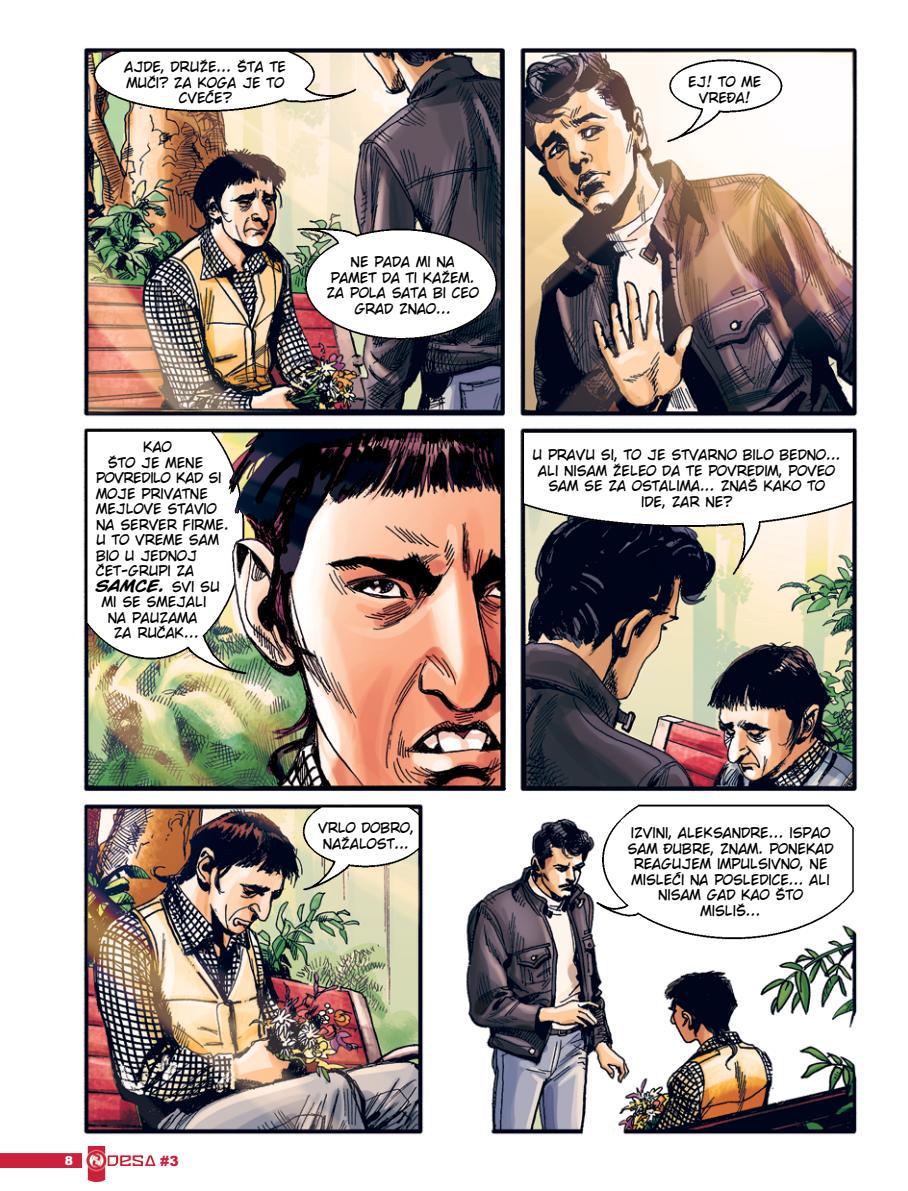
<style>
.page{position:relative;width:908px;height:1191px;background:#fff}
.page>*{position:absolute;margin:0;border:0;box-sizing:border-box;transform-origin:0 0}
.t1{font:italic 700 16px "BDS Marketprint";color:#000}
.t2{font:14px/15.4px "BDS Marketprint";color:#000;text-align:center}
.t3{font:14px "BDS Marketprint";letter-spacing:-.02em;color:#000}
.t4{font:900 14px "Arial";color:#cc203b}
.t5{font:900 12.4px "Arial";color:#fff}
.s1{font-weight:400;font-style:normal;font-size:14px}
</style>
<div class="page">
<img style="left:83px;top:48px;width:775px;height:1087px">
<svg style="left:0;top:1153px;width:82px;height:14px"></svg>
<img style="left:86px;top:1146px;width:20px;height:35px">
<svg style="left:107px;top:1155px;width:49px;height:11px"></svg>
<p class="t2" style="left:124px;top:59px;width:163px">AJDE, DRUŽE... ŠTA TE<br>MUČI? ZA KOGA JE TO<br>CVEĆE?</p>
<p class="t2" style="left:687px;top:74px;width:75px">EJ! TO ME<br>VREĐA!</p>
<p class="t2" style="left:143px;top:440px;width:30px">KAO</p>
<p class="t2" style="left:108px;top:455px;width:97px">ŠTO JE MENE</p>
<p class="t3" style="left:96px;top:469px;width:127px">POVREDILO KAD SI</p>
<p class="t2" style="left:96px;top:486px;width:113px">MOJE PRIVATNE</p>
<p class="t2" style="left:96px;top:502px;width:122px">MEJLOVE STAVIO</p>
<p class="t2" style="left:96px;top:517px;width:134px">NA SERVER FIRME.</p>
<p class="t2" style="left:96px;top:533px;width:124px">U TO VREME SAM</p>
<p class="t2" style="left:96px;top:548px;width:102px">BIO U JEDNOJ</p>
<p class="t2" style="left:96px;top:564px;width:99px">ČET-GRUPI ZA</p>
<p class="t1" style="left:96px;top:576px;width:125px">SAMCE. <span class="s1">SVI SU</span></p>
<p class="t2" style="left:102px;top:595px;width:106px">MI SE SMEJALI<br>NA PAUZAMA<br>ZA RUČAK...</p>
<p class="t2" style="left:326px;top:254px;width:154px">NE PADA MI NA<br>PAMET DA TI KAŽEM.<br>ZA POLA SATA BI CEO<br>GRAD ZNAO...</p>
<p class="t2" style="left:532px;top:447px;width:310px">U PRAVU SI, TO JE STVARNO BILO BEDNO...<br>ALI NISAM ŽELEO DA TE POVREDIM, POVEO<br>SAM SE ZA OSTALIMA... ZNAŠ KAKO TO<br>IDE, ZAR NE?</p>
<p class="t2" style="left:318px;top:820px;width:97px">VRLO DOBRO,<br>NAŽALOST...</p>
<p class="t2" style="left:627px;top:825px;width:207px">IZVINI, ALEKSANDRE... ISPAO<br>SAM ĐUBRE, ZNAM. PONEKAD<br>REAGUJEM IMPULSIVNO, NE<br>MISLEĆI NA POSLEDICE... ALI<br>NISAM GAD KAO ŠTO<br>MISLIŠ...</p>
<p class="t5" style="left:65px;top:1151px;width:10px">8</p>
<p class="t4" style="left:160px;top:1150px;width:20px">#3</p>
</div>
